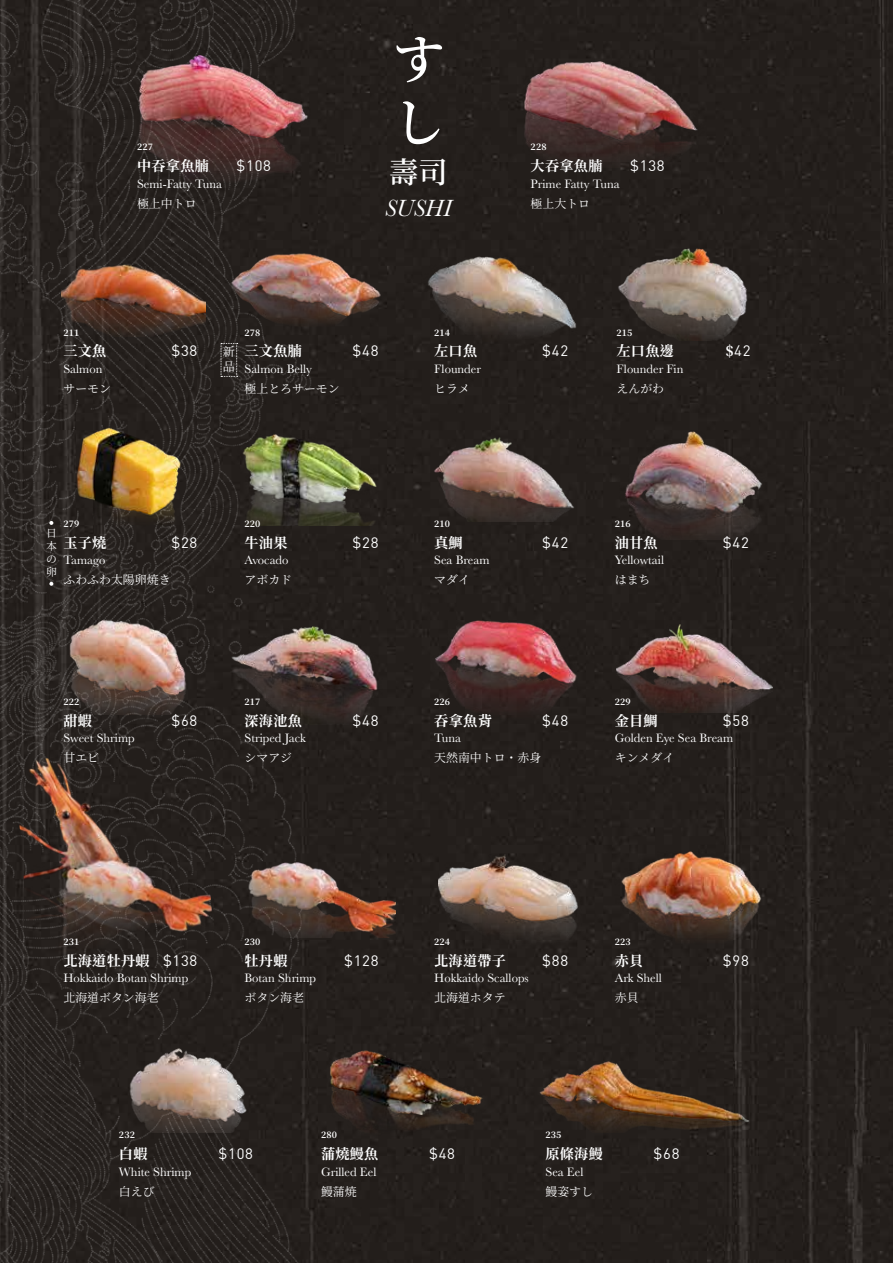
<style>
.page{position:relative;width:893px;height:1263px;background:#fff}
.page>*{position:absolute;margin:0;border:0;box-sizing:border-box;transform-origin:0 0}
.t1{font:600 52.65px/63.2px "Noto Serif TC";color:#fff}
.t2{font:600 29.25px "Noto Serif TC";color:#fff}
.t3{font:italic 24.3px "Baskerville";color:#fff}
.t4{font:14.85px "DIN";letter-spacing:.05em;color:#fff}
.t5{font:700 14.25px "Noto Serif TC";color:#fff}
.t6{font:700 14.1px "Noto Serif TC";letter-spacing:.02em;color:#fff}
.t7{font:12.6px "Baskerville";color:#fff}
.t8{font:12px/14.4px "Noto Serif TC";color:#fff}
.t9{font:11.85px "Noto Serif TC";color:#fff}
.t10{font:10.8px/12.9px "Noto Serif TC";color:#fff;text-align:justify}
.t11{font:700 9px "Noto Serif TC";letter-spacing:.02em;color:#fff}
.s1{font-family:"Noto Serif TC";font-weight:700;font-size:14.1px}
.s2{font-family:"Noto Serif JP"}
.s3{font-family:"DIN";font-weight:400;font-size:14.85px}
</style>
<div class="page">
<div style="left:343px;top:0;width:550px;height:1263px;background:#231e1b"></div>
<img style="left:0;top:0;width:343px;height:1263px">
<img style="left:430px;top:438px;width:150px;height:83px">
<img style="left:611px;top:248px;width:142px;height:92px">
<img style="left:430px;top:621px;width:150px;height:99px">
<img style="left:14px;top:746px;width:200px;height:209px">
<img style="left:619px;top:431px;width:148px;height:109px">
<img style="left:124px;top:1048px;width:128px;height:84px">
<img style="left:231px;top:627px;width:151px;height:97px">
<img style="left:514px;top:61px;width:192px;height:107px">
<img style="left:616px;top:624px;width:156px;height:88px">
<img style="left:422px;top:257px;width:160px;height:84px">
<img style="left:226px;top:251px;width:161px;height:94px">
<img style="left:244px;top:862px;width:152px;height:75px">
<img style="left:129px;top:56px;width:187px;height:127px">
<img style="left:61px;top:244px;width:145px;height:92px">
<img style="left:45px;top:421px;width:146px;height:113px">
<img style="left:238px;top:434px;width:143px;height:92px">
<img style="left:64px;top:620px;width:127px;height:94px">
<img style="left:614px;top:852px;width:153px;height:93px">
<img style="left:438px;top:854px;width:144px;height:91px">
<img style="left:535px;top:1062px;width:217px;height:71px">
<svg style="left:221px;top:343px;width:17px;height:34px"></svg>
<svg style="left:49px;top:521px;width:4px;height:4px"></svg>
<svg style="left:49px;top:582px;width:4px;height:4px"></svg>
<img style="left:321px;top:1050px;width:169px;height:102px">
<p class="t11" style="left:137px;top:142px;width:18px">227</p>
<p class="t6" style="left:137px;top:158px;width:73px">中吞拿魚腩</p>
<p class="t4" style="left:237px;top:157px;width:36px">$108</p>
<p class="t7" style="left:137px;top:175px;width:86px">Semi-Fatty Tuna</p>
<p class="t9" style="left:137px;top:196px;width:61px">極上中トロ</p>
<h1 class="t1" style="left:392px;top:29px;width:54px">すし</h1>
<h2 class="t2" style="left:389px;top:156px;width:60px">壽司</h2>
<h3 class="t3" style="left:385px;top:192px;width:68px">SUSHI</h3>
<p class="t11" style="left:531px;top:142px;width:18px">228</p>
<p class="t6" style="left:531px;top:158px;width:73px">大吞拿魚腩</p>
<p class="t4" style="left:630px;top:157px;width:36px">$138</p>
<p class="t7" style="left:531px;top:175px;width:91px">Prime Fatty Tuna</p>
<p class="t9" style="left:531px;top:196px;width:61px">極上大トロ</p>
<p class="t11" style="left:63px;top:327px;width:18px">211</p>
<p class="t6" style="left:63px;top:343px;width:44px">三文魚</p>
<p class="t4" style="left:172px;top:342px;width:27px">$38</p>
<p class="t7" style="left:63px;top:361px;width:41px">Salmon</p>
<p class="t9" style="left:63px;top:382px;width:49px">サーモン</p>
<p class="t8" style="left:223px;top:345px;width:13px">新品</p>
<p class="t11" style="left:244px;top:327px;width:18px">278</p>
<p class="t6" style="left:244px;top:343px;width:59px">三文魚腩</p>
<p class="t4" style="left:353px;top:342px;width:27px">$48</p>
<p class="t7" style="left:244px;top:361px;width:69px">Salmon Belly</p>
<p class="t9" style="left:244px;top:382px;width:97px">極上とろサーモン</p>
<p class="t11" style="left:434px;top:327px;width:18px">214</p>
<p class="t6" style="left:434px;top:343px;width:44px">左口魚</p>
<p class="t4" style="left:542px;top:342px;width:27px">$42</p>
<p class="t7" style="left:434px;top:361px;width:48px">Flounder</p>
<p class="t9" style="left:434px;top:382px;width:37px">ヒラメ</p>
<p class="t11" style="left:616px;top:327px;width:18px">215</p>
<p class="t6" style="left:616px;top:343px;width:59px">左口魚邊</p>
<p class="t4" style="left:726px;top:342px;width:26px"><span class="s1">$</span>42</p>
<p class="t7" style="left:616px;top:361px;width:68px">Flounder Fin</p>
<p class="t9" style="left:616px;top:382px;width:49px">えんがわ</p>
<p class="t11" style="left:63px;top:519px;width:18px">279</p>
<p class="t6" style="left:63px;top:535px;width:44px">玉子燒</p>
<p class="t4" style="left:172px;top:533px;width:27px">$28</p>
<p class="t7" style="left:63px;top:552px;width:44px">Tamago</p>
<p class="t9" style="left:63px;top:573px;width:109px">ふわふわ太陽卵<span class="s2">焼</span>き</p>
<p class="t10" style="left:46px;top:527px;width:12px">日本の卵</p>
<p class="t11" style="left:63px;top:697px;width:18px">222</p>
<p class="t6" style="left:63px;top:713px;width:30px">甜蝦</p>
<p class="t4" style="left:172px;top:711px;width:27px">$68</p>
<p class="t7" style="left:63px;top:730px;width:73px">Sweet Shrimp</p>
<p class="t9" style="left:63px;top:751px;width:37px">甘エビ</p>
<p class="t11" style="left:244px;top:519px;width:18px">220</p>
<p class="t6" style="left:244px;top:535px;width:44px">牛油果</p>
<p class="t4" style="left:353px;top:533px;width:27px">$28</p>
<p class="t7" style="left:244px;top:552px;width:45px">Avocado</p>
<p class="t9" style="left:244px;top:573px;width:49px">アボカド</p>
<p class="t11" style="left:244px;top:697px;width:18px">217</p>
<p class="t6" style="left:244px;top:713px;width:59px">深海池魚</p>
<p class="t4" style="left:353px;top:711px;width:27px">$48</p>
<p class="t7" style="left:244px;top:730px;width:63px">Striped Jack</p>
<p class="t9" style="left:244px;top:751px;width:49px">シマアジ</p>
<p class="t11" style="left:434px;top:519px;width:18px">210</p>
<p class="t6" style="left:434px;top:535px;width:30px">真鯛</p>
<p class="t4" style="left:542px;top:533px;width:27px">$42</p>
<p class="t7" style="left:434px;top:552px;width:57px">Sea Bream</p>
<p class="t9" style="left:434px;top:573px;width:37px">マダイ</p>
<p class="t11" style="left:434px;top:697px;width:18px">226</p>
<p class="t5" style="left:434px;top:713px;width:59px">吞拿魚背</p>
<p class="t4" style="left:542px;top:711px;width:27px">$48</p>
<p class="t7" style="left:434px;top:730px;width:28px">Tuna</p>
<p class="t9" style="left:434px;top:751px;width:109px">天然南中トロ・赤身</p>
<p class="t11" style="left:615px;top:519px;width:18px">216</p>
<p class="t6" style="left:615px;top:535px;width:44px">油甘魚</p>
<p class="t4" style="left:723px;top:533px;width:27px">$42</p>
<p class="t7" style="left:615px;top:552px;width:51px">Yellowtail</p>
<p class="t9" style="left:615px;top:573px;width:37px">はまち</p>
<p class="t11" style="left:615px;top:697px;width:18px">229</p>
<p class="t6" style="left:615px;top:713px;width:44px">金目鯛</p>
<p class="t4" style="left:723px;top:711px;width:27px">$58</p>
<p class="t7" style="left:615px;top:730px;width:120px">Golden Eye Sea Bream</p>
<p class="t9" style="left:615px;top:751px;width:61px">キンメダイ</p>
<p class="t11" style="left:63px;top:936px;width:18px">231</p>
<p class="t6" style="left:63px;top:952px;width:135px">北海道牡丹蝦 <span class="s3">$138</span></p>
<p class="t7" style="left:63px;top:970px;width:126px">Hokkaido Botan Shrimp</p>
<p class="t9" style="left:63px;top:991px;width:97px">北海道ボタン海老</p>
<p class="t11" style="left:244px;top:936px;width:18px">230</p>
<p class="t6" style="left:244px;top:952px;width:44px">牡丹蝦</p>
<p class="t4" style="left:344px;top:951px;width:36px">$128</p>
<p class="t7" style="left:244px;top:970px;width:73px">Botan Shrimp</p>
<p class="t9" style="left:244px;top:991px;width:61px">ボタン海老</p>
<p class="t11" style="left:434px;top:936px;width:18px">224</p>
<p class="t6" style="left:434px;top:952px;width:73px">北海道帶子</p>
<p class="t4" style="left:542px;top:951px;width:27px">$88</p>
<p class="t7" style="left:434px;top:970px;width:96px">Hokkaido Scallops</p>
<p class="t9" style="left:434px;top:991px;width:73px">北海道ホタテ</p>
<p class="t11" style="left:615px;top:936px;width:18px">223</p>
<p class="t6" style="left:615px;top:952px;width:30px">赤貝</p>
<p class="t4" style="left:723px;top:951px;width:27px">$98</p>
<p class="t7" style="left:615px;top:970px;width:49px">Ark Shell</p>
<p class="t9" style="left:615px;top:991px;width:25px">赤貝</p>
<p class="t11" style="left:119px;top:1130px;width:18px">232</p>
<p class="t6" style="left:119px;top:1146px;width:30px">白蝦</p>
<p class="t4" style="left:219px;top:1145px;width:36px">$108</p>
<p class="t7" style="left:119px;top:1163px;width:74px">White Shrimp</p>
<p class="t9" style="left:119px;top:1184px;width:37px">白えび</p>
<p class="t11" style="left:321px;top:1130px;width:18px">280</p>
<p class="t6" style="left:321px;top:1146px;width:59px">蒲燒鰻魚</p>
<p class="t4" style="left:429px;top:1145px;width:27px">$48</p>
<p class="t7" style="left:321px;top:1163px;width:57px">Grilled Eel</p>
<p class="t9" style="left:321px;top:1184px;width:37px">鰻蒲<span class="s2">焼</span></p>
<p class="t11" style="left:545px;top:1130px;width:18px">235</p>
<p class="t6" style="left:545px;top:1146px;width:59px">原條海鰻</p>
<p class="t4" style="left:653px;top:1145px;width:27px">$68</p>
<p class="t7" style="left:545px;top:1163px;width:39px">Sea Eel</p>
<p class="t9" style="left:545px;top:1184px;width:49px">鰻姿すし</p>
</div>
